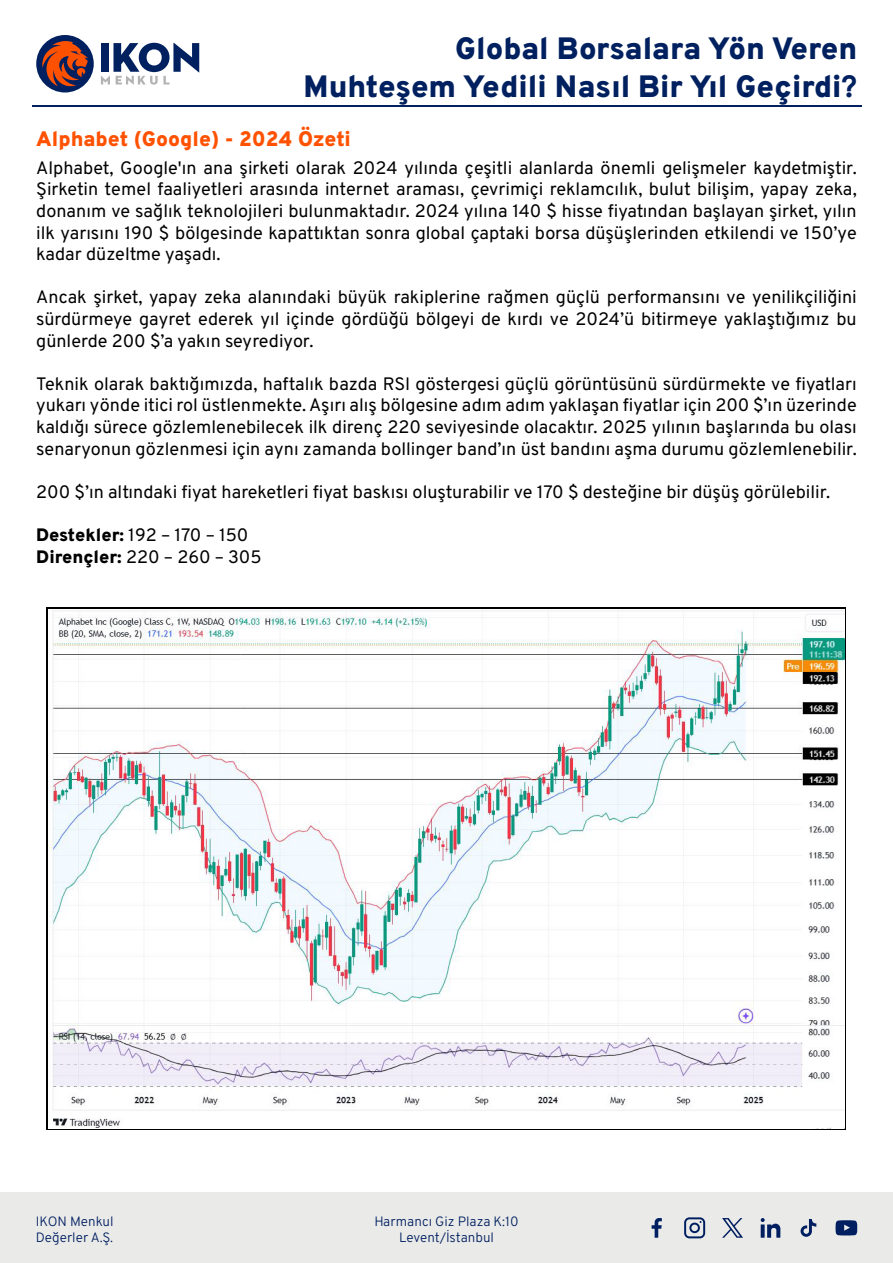
<style>
.page{position:relative;width:893px;height:1263px;background:#fff}
.page>*{position:absolute;margin:0;border:0;box-sizing:border-box;transform-origin:0 0}
.t1{font:900 30.9px/37px "Overpass";color:#00205f;text-align:right}
.t2{font:900 21px "Overpass";color:#ff5100}
.t3{font:18px/21.6px "Overpass";color:#000;text-align:justify}
.t4{font:300 13.5px/16.5px "Overpass";color:#001f60;text-align:center}
.s1{font-weight:700}
.s2{font-weight:900}
</style>
<div class="page">
<div style="left:0;top:1192px;width:893px;height:71px;background:#eaeae9"></div>
<svg style="left:835px;top:1220px;width:22px;height:15px"></svg>
<svg style="left:652px;top:1218px;width:10px;height:20px"></svg>
<svg style="left:684px;top:1217px;width:21px;height:21px"></svg>
<svg style="left:761px;top:1218px;width:19px;height:20px"></svg>
<svg style="left:800px;top:1219px;width:16px;height:18px"></svg>
<svg style="left:722px;top:1218px;width:21px;height:20px"></svg>
<hr style="left:32px;top:105px;width:829px;height:1px;background:#00205f">
<div style="left:36px;top:35px;width:58px;height:57px;background:#00205f;border-radius:50%"></div>
<svg style="left:42px;top:41px;width:47px;height:45px"></svg>
<svg style="left:101px;top:43px;width:98px;height:42px"></svg>
<img style="left:48px;top:610px;width:796px;height:518px">
<h1 class="t1" style="left:304px;top:29px;width:555px">Global Borsalara Yön Veren<br>Muhteşem Yedili Nasıl Bir Yıl Geçirdi<span class="s1">?</span></h1>
<p class="t2" style="left:36px;top:122px;width:316px">Alphabet (Google) - 2024 Özeti</p>
<p class="t3" style="left:36px;top:156px;width:822px">Alphabet, Google'ın ana şirketi olarak 2024 yılında çeşitli alanlarda önemli gelişmeler kaydetmiştir.<br>Şirketin temel faaliyetleri arasında internet araması, çevrimiçi reklamcılık, bulut bilişim, yapay zeka, donanım ve sağlık teknolojileri bulunmaktadır. 2024 yılına 140 $ hisse fiyatından başlayan şirket, yılın ilk yarısını 190 $ bölgesinde kapattıktan sonra global çaptaki borsa düşüşlerinden etkilendi ve 150’ye kadar düzeltme yaşadı.</p>
<p class="t3" style="left:36px;top:286px;width:822px">Ancak şirket, yapay zeka alanındaki büyük rakiplerine rağmen güçlü performansını ve yenilikçiliğini sürdürmeye gayret ederek yıl içinde gördüğü bölgeyi de kırdı ve 2024’ü bitirmeye yaklaştığımız bu günlerde 200 $’a yakın seyrediyor.</p>
<p class="t3" style="left:36px;top:372px;width:822px">Teknik olarak baktığımızda, haftalık bazda RSI göstergesi güçlü görüntüsünü sürdürmekte ve fiyatları yukarı yönde itici rol üstlenmekte. Aşırı alış bölgesine adım adım yaklaşan fiyatlar için 200 $’ın üzerinde kaldığı sürece gözlemlenebilecek ilk direnç 220 seviyesinde olacaktır. 2025 yılının başlarında bu olası senaryonun gözlenmesi için aynı zamanda bollinger band’ın üst bandını aşma durumu gözlemlenebilir.</p>
<p class="t3" style="left:36px;top:480px;width:795px">200 $’ın altındaki fiyat hareketleri fiyat baskısı oluşturabilir ve 170 $ desteğine bir düşüş görülebilir.</p>
<p class="t3" style="left:36px;top:523px;width:227px"><span class="s2">Destekler:</span> 192 – 170 – 150<br><span class="s2">Dirençler:</span> 220 – 260 – 305</p>
<p class="t4" style="left:36px;top:1212px;width:79px;text-align:left">IKON Menkul<br>Değerler A.Ş.</p>
<p class="t4" style="left:374px;top:1212px;width:146px">Harmancı Giz Plaza K:10<br>Levent/İstanbul</p>
</div>
